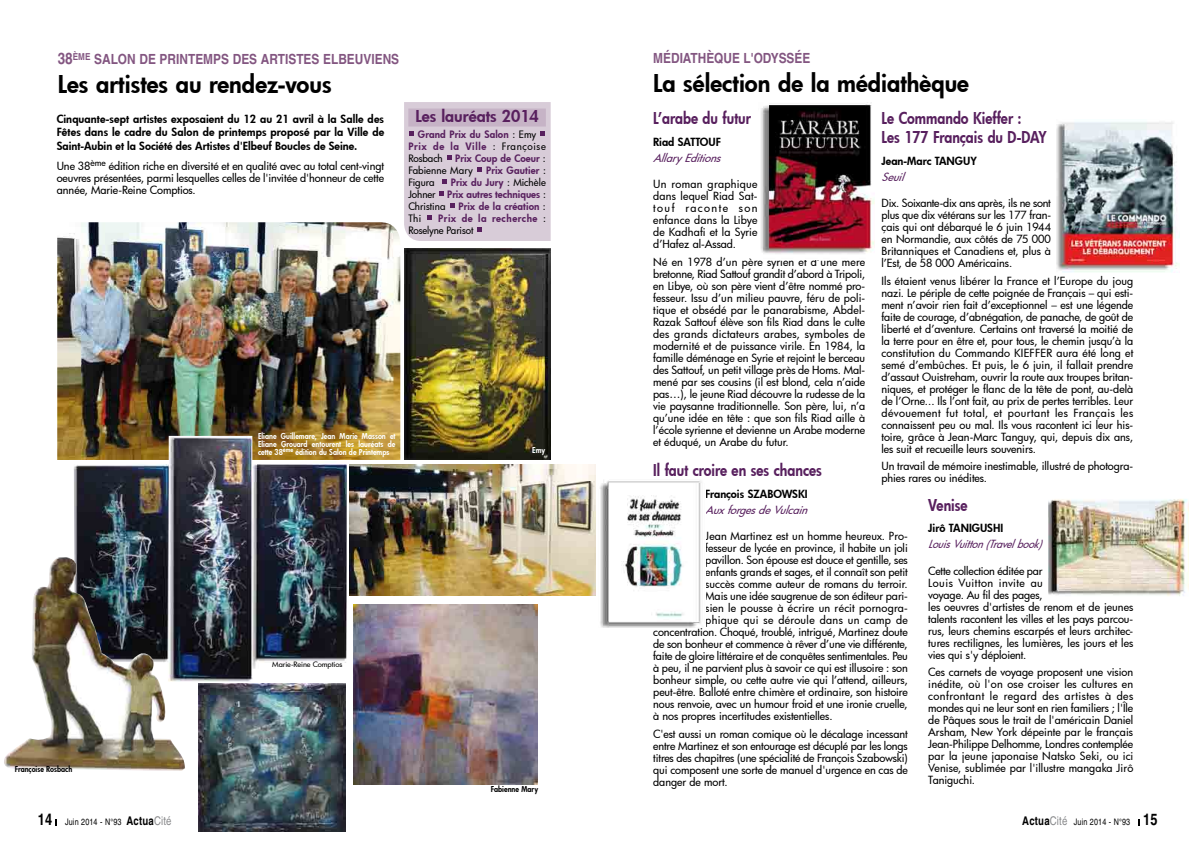
<style>
.page{position:relative;width:1191px;height:842px;background:#fff}
.page>*{position:absolute;margin:0;border:0;box-sizing:border-box;transform-origin:0 0}
.t1{font:800 24px "Futura";color:#000}
.t2{font:800 16px/19.2px "Futura";color:#58205e;scale:.88 1}
.t3{font:800 16px "Futura";color:#58205e}
.t4{font:700 16px "Helvetica";color:#000;scale:.8 1}
.t5{font:700 14px "Helvetica";color:#835681;scale:.85 1}
.t6{font:500 11px/12px "Futura";letter-spacing:-.005em;color:#000;text-align:justify}
.t7{font:800 11px/13.2px "Futura";color:#000;text-align:justify}
.t8{font:italic 500 11px "Futura";color:#58205e}
.t9{font:500 11px "Futura";letter-spacing:.015em;color:#000}
.t10{font:500 11px "Futura";letter-spacing:.03em;color:#000}
.t11{font:italic 500 11px "Futura";color:#58205e;scale:.94 1}
.t12{font:800 10px/12px "Futura";letter-spacing:.01em;color:#58205e}
.t13{font:800 10px/12px "Futura";letter-spacing:.05em;color:#58205e}
.t14{font:500 10px "Futura";letter-spacing:.005em;color:#000}
.t15{font:9px "Helvetica";letter-spacing:.02em;color:#000;scale:.8 1}
.t16{font:800 8px/8px "Futura";color:#fff;text-align:justify;scale:.9 1}
.t17{font:800 8px "Futura";color:#000;scale:.9 1}
.t18{font:500 7.2px "Futura";letter-spacing:-.01em;color:#000;scale:1.06 1}
.s1{font-size:16px}
.s2{font-weight:500;color:#000}
.s3{font-weight:700;font-size:12px}
.s4{font-size:12px;color:#87888a}
.s5{font-weight:700;font-size:16px}
</style>
<div class="page">
<img style="left:57px;top:222px;width:343px;height:238px">
<img style="left:600px;top:480px;width:102px;height:148px">
<img style="left:761px;top:102px;width:113px;height:152px">
<img style="left:1048px;top:499px;width:140px;height:97px">
<svg style="left:404px;top:102px;width:146px;height:139px;background:#d4c7d4"></svg>
<img style="left:350px;top:465px;width:245px;height:131px">
<img style="left:354px;top:604px;width:184px;height:180px">
<img style="left:404px;top:249px;width:146px;height:211px">
<img style="left:74px;top:436px;width:273px;height:246px">
<img style="left:4px;top:557px;width:181px;height:214px">
<img style="left:198px;top:683px;width:147px;height:148px">
<img style="left:1056px;top:122px;width:123px;height:150px">
<p class="t5" style="left:58px;top:51px;width:403px"><span class="s1">38</span><sup>ÈME</sup> SALON DE PRINTEMPS DES ARTISTES ELBEUVIENS</p>
<h1 class="t1" style="left:58px;top:68px;width:275px">Les artistes au rendez-vous</h1>
<p class="t7" style="left:57px;top:112px;width:329px">Cinquante-sept artistes exposaient du 12 au 21 avril à la Salle des Fêtes dans le cadre du Salon de printemps proposé par la Ville de Saint-Aubin et la Société des Artistes d'Elbeuf Boucles de Seine.</p>
<p class="t6" style="left:57px;top:160px;width:329px">Une 38<sup>ème</sup> édition riche en diversité et en qualité avec au total cent-vingt oeuvres présentées, parmi lesquelles celles de l'invitée d'honneur de cette année, Marie-Reine Comptios.</p>
<h2 class="t3" style="left:415px;top:105px;width:125px">Les lauréats 2014</h2>
<p class="t12" style="left:408px;top:128px;width:139px;text-indent:10px">Grand Prix du Salon <span class="s2">: Emy<br></span>Prix de la Ville <span class="s2">: Françoise<br>Rosbach</span> Prix Coup de Coeur <span class="s2">:<br>Fabienne Mary</span></p>
<p class="t12" style="left:486px;top:164px;width:61px">Prix Gautier <span class="s2">:</span></p>
<p class="t12" style="left:408px;top:176px;width:139px;text-align:justify;text-indent:42px">Prix du Jury <span class="s2">: Michèle Johner</span> Prix autres techniques <span class="s2">:<br>Christina</span></p>
<p class="t14" style="left:408px;top:175px;width:28px">Figura</p>
<p class="t12" style="left:458px;top:200px;width:89px">Prix de la création <span class="s2">:</span></p>
<p class="t14" style="left:408px;top:211px;width:15px">Thi</p>
<p class="t13" style="left:408px;top:212px;width:139px;text-indent:30px">Prix de la recherche <span class="s2">:<br>Roselyne Parisot</span></p>
<p class="t16" style="left:258px;top:432px;width:154px">Eliane Guillemare, Jean Marie Masson et Eliane Grouard entourent les lauréats de cette 38<sup>ème</sup> édition du Salon de Printemps</p>
<p class="t16" style="left:532px;top:446px;width:16px">Emy</p>
<p class="t17" style="left:15px;top:764px;width:65px">Françoise Rosbach</p>
<p class="t18" style="left:272px;top:659px;width:68px">Marie-Reine Comptios</p>
<p class="t17" style="left:491px;top:784px;width:54px">Fabienne Mary</p>
<p class="t5" style="left:653px;top:49px;width:186px">MÉDIATHÈQUE L'ODYSSÉE</p>
<h1 class="t1" style="left:653px;top:67px;width:317px">La sélection de la médiathèque</h1>
<h2 class="t2" style="left:881px;top:108px;width:189px">Le Commando Kieffer :<br>Les 177 Français du D-DAY</h2>
<p class="t7" style="left:881px;top:154px;width:97px">Jean-Marc TANGUY</p>
<p class="t8" style="left:881px;top:169px;width:29px">Seuil</p>
<p class="t6" style="left:881px;top:197px;width:171px">Dix. Soixante-dix ans après, ils ne sont plus que dix vétérans sur les 177 fran&shy;çais qui ont débarqué le 6 juin 1944 en Normandie, aux côtés de 75 000<br>Britanniques et Canadiens et, plus à l’Est, de 58 000 Américains.</p>
<p class="t6" style="left:881px;top:274px;width:253px">Ils étaient venus libérer la France et l’Europe du joug nazi. Le périple de cette poignée de Français – qui esti&shy;ment n’avoir rien fait d’exceptionnel – est une légende faite de courage, d’abnégation, de panache, de goût de liberté et d’aventure. Certains ont traversé la moitié de la terre pour en être et, pour tous, le chemin jusqu’à la constitution du Commando KIEFFER aura été long et semé d’embûches. Et puis, le 6 juin, il fallait prendre d’assaut Ouistreham, ouvrir la route aux troupes britan&shy;niques, et protéger le flanc de la tête de pont, au-delà de l’Orne... Ils l’ont fait, au prix de pertes terribles. Leur dévouement fut total, et pourtant les Français les connaissent peu ou mal. Ils vous racontent ici leur his&shy;toire, grâce à Jean-Marc Tanguy, qui, depuis dix ans, les suit et recueille leurs souvenirs.</p>
<p class="t6" style="left:881px;top:460px;width:253px">Un travail de mémoire inestimable, illustré de photogra&shy;phies rares ou inédites.</p>
<h2 class="t2" style="left:653px;top:109px;width:113px">L’arabe du futur</h2>
<p class="t7" style="left:653px;top:135px;width:69px">Riad SATTOUF</p>
<p class="t8" style="left:653px;top:151px;width:74px">Allary Editions</p>
<p class="t6" style="left:653px;top:178px;width:106px">Un roman graphique dans lequel Riad Sat&shy;touf raconte son enfance dans la Libye de Kadhafi et la Syrie d’Hafez al-Assad.</p>
<p class="t6" style="left:653px;top:256px;width:214px">Né en 1978 d’un père syrien et d’une mère bretonne, Riad Sattouf grandit d’abord à Tripoli, en Libye, où son père vient d’être nommé pro&shy;fesseur. Issu d’un milieu pauvre, féru de poli&shy;tique et obsédé par le panarabisme, Abdel-Razak Sattouf élève son fils Riad dans le culte des grands dictateurs arabes, symboles de modernité et de puissance virile. En 1984, la famille déménage en Syrie et rejoint le berceau des Sattouf, un petit village près de Homs. Mal&shy;mené par ses cousins (il est blond, cela n’aide pas…), le jeune Riad découvre la rudesse de la vie paysanne traditionnelle. Son père, lui, n’a qu’une idée en tête : que son fils Riad aille à l’école syrienne et devienne un Arabe moderne et éduqué, un Arabe du futur.</p>
<h2 class="t2" style="left:653px;top:460px;width:193px">Il faut croire en ses chances</h2>
<p class="t7" style="left:705px;top:487px;width:104px">François SZABOWSKI</p>
<p class="t8" style="left:705px;top:502px;width:108px">AuxforgesdeVulcain</p>
<p class="t6" style="left:705px;top:530px;width:204px">Jean Martinez est un homme heureux. Pro-</p>
<p class="t6" style="left:705px;top:542px;width:204px">fesseur de lycée en province, il habite un joli</p>
<p class="t6" style="left:705px;top:554px;width:204px">pavillon. Son épouse est douce et gentille, ses</p>
<p class="t6" style="left:705px;top:566px;width:204px">enfants grands et sages, et il connaît son petit</p>
<p class="t6" style="left:705px;top:578px;width:204px">succès comme auteur de romans du terroir.</p>
<p class="t6" style="left:705px;top:590px;width:204px">Mais une idée saugrenue de son éditeur pari-</p>
<p class="t9" style="left:705px;top:600px;width:204px">sien le pousse à écrire un récit pornogra-</p>
<p class="t10" style="left:705px;top:612px;width:204px">phique qui se déroule dans un camp de</p>
<p class="t6" style="left:653px;top:626px;width:256px">concentration. Choqué, troublé, intrigué, Martinez doute</p>
<p class="t6" style="left:653px;top:638px;width:256px">de son bonheur et commence à rêver d’une vie différente,</p>
<p class="t6" style="left:653px;top:650px;width:256px">faite de gloire littéraire et de conquêtes sentimentales. Peu</p>
<p class="t6" style="left:653px;top:662px;width:256px">à peu, il ne parvient plus à savoir ce qui est illusoire : son</p>
<p class="t6" style="left:653px;top:674px;width:256px">bonheur simple, ou cette autre vie qui l’attend, ailleurs,</p>
<p class="t6" style="left:653px;top:686px;width:256px">peut-être. Balloté entre chimère et ordinaire, son histoire</p>
<p class="t6" style="left:653px;top:698px;width:256px">nous renvoie, avec un humour froid et une ironie cruelle,</p>
<p class="t6" style="left:653px;top:710px;width:181px">à nos propres incertitudes existentielles.</p>
<p class="t6" style="left:653px;top:727px;width:256px">C'est aussi un roman comique où le décalage incessant entre Martinez et son entourage est décuplé par les longs titres des chapitres (une spécialité de François Szabowski) qui composent une sorte de manuel d'urgence en cas de danger de mort.</p>
<h2 class="t2" style="left:928px;top:495px;width:46px">Venise</h2>
<p class="t7" style="left:928px;top:521px;width:77px">Jirô TANIGUSHI</p>
<p class="t11" style="left:928px;top:537px;width:127px">LouisVuitton(Travelbook)</p>
<p class="t6" style="left:928px;top:564px;width:206px;text-align:left">Cette collection éditée par<br>Louis Vuitton invite au<br>voyage. Au fil des pages,<br>les oeuvres d'artistes de renom et de jeunes talents racontent les villes et les pays parcou&shy;rus, leurs chemins escarpés et leurs architec&shy;tures rectilignes, les lumières, les jours et les vies qui s'y déploient.</p>
<p class="t6" style="left:928px;top:666px;width:206px">Ces carnets de voyage proposent une vision inédite, où l'on ose croiser les cultures en confrontant le regard des artistes à des mondes qui ne leur sont en rien familiers ; l'Île de Pâques sous le trait de l'américain Daniel Arsham, New York dépeinte par le français Jean-Philippe Delhomme, Londres contemplée par la jeune japonaise Natsko Seki, ou ici Venise, sublimée par l'illustre mangaka Jirô Taniguchi.</p>
<h2 class="t4" style="left:38px;top:810px;width:20px">14</h2>
<p class="t15" style="left:65px;top:817px;width:135px">Juin 2014 - N°93 <span class="s3">ACTUA</span><span class="s4">Cité</span></p>
<p class="t15" style="left:1022px;top:817px;width:171px"><span class="s3">ACTUA</span><span class="s4">Cité</span> Juin 2014 - N°93 <span class="s5">15</span></p>
</div>
